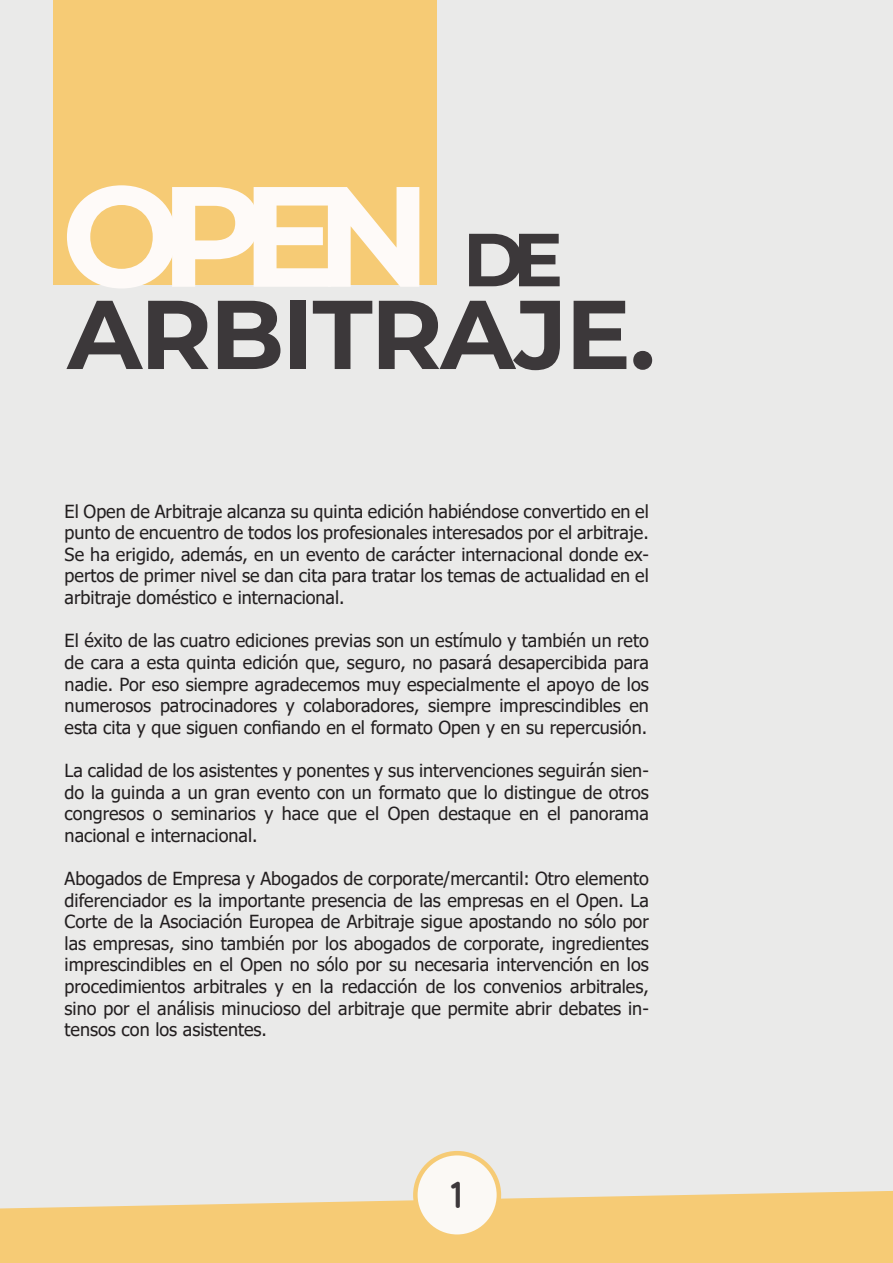
<style>
.page{position:relative;width:893px;height:1263px;background:#fff}
.page>*{position:absolute;margin:0;border:0;box-sizing:border-box;transform-origin:0 0}
.t1{font:700 142.5px "Montserrat";color:#fefaf8}
.t2{font:700 97.5px "Montserrat";letter-spacing:-.02em;color:#3c383a}
.t3{font:700 75px "Montserrat";color:#3c383a}
.t4{font:700 37.5px "Quicksand";color:#3c383a}
.t5{font:18px/21.6px "Tahoma";color:#231f20;text-align:justify}
</style>
<div class="page">
<div style="left:0;top:0;width:893px;height:1191px;background:#eaeae9"></div>
<svg style="left:0;top:1191px;width:893px;height:72px;background:#f4ce82"></svg>
<div style="left:415px;top:1153px;width:84px;height:84px;background:#fbf9f5;border-radius:50%"></div>
<div style="left:413px;top:1151px;width:88px;height:88px;border:4px solid #f6cb75;border-radius:50%"></div>
<div style="left:53px;top:0;width:383px;height:285px;background:#f6cb75"></div>
<p class="t1" style="left:61px;top:133px;width:371px">OPEN</p>
<p class="t3" style="left:463px;top:206px;width:102px">DE</p>
<p class="t2" style="left:67px;top:264px;width:590px">ARBITRAJE.</p>
<p class="t5" style="left:65px;top:501px;width:586px">El Open de Arbitraje alcanza su quinta edición habiéndose convertido en el punto de encuentro de todos los profesionales interesados por el arbitraje.<br>Se ha erigido, además, en un evento de carácter internacional donde ex&shy;pertos de primer nivel se dan cita para tratar los temas de actualidad en el arbitraje doméstico e internacional.</p>
<p class="t5" style="left:65px;top:631px;width:586px">El éxito de las cuatro ediciones previas son un estímulo y también un reto de cara a esta quinta edición que, seguro, no pasará desapercibida para nadie. Por eso siempre agradecemos muy especialmente el apoyo de los numerosos patrocinadores y colaboradores, siempre imprescindibles en esta cita y que siguen confiando en el formato Open y en su repercusión.</p>
<p class="t5" style="left:65px;top:760px;width:586px">La calidad de los asistentes y ponentes y sus intervenciones seguirán sien&shy;do la guinda a un gran evento con un formato que lo distingue de otros congresos o seminarios y hace que el Open destaque en el panorama nacional e internacional.</p>
<p class="t5" style="left:65px;top:868px;width:586px">Abogados de Empresa y Abogados de corporate/mercantil: Otro elemento diferenciador es la importante presencia de las empresas en el Open. La Corte de la Asociación Europea de Arbitraje sigue apostando no sólo por las empresas, sino también por los abogados de corporate, ingredientes imprescindibles en el Open no sólo por su necesaria intervención en los procedimientos arbitrales y en la redacción de los convenios arbitrales, sino por el análisis minucioso del arbitraje que permite abrir debates in&shy;tensos con los asistentes.</p>
<p class="t4" style="left:450px;top:1172px;width:14px">1</p>
</div>
